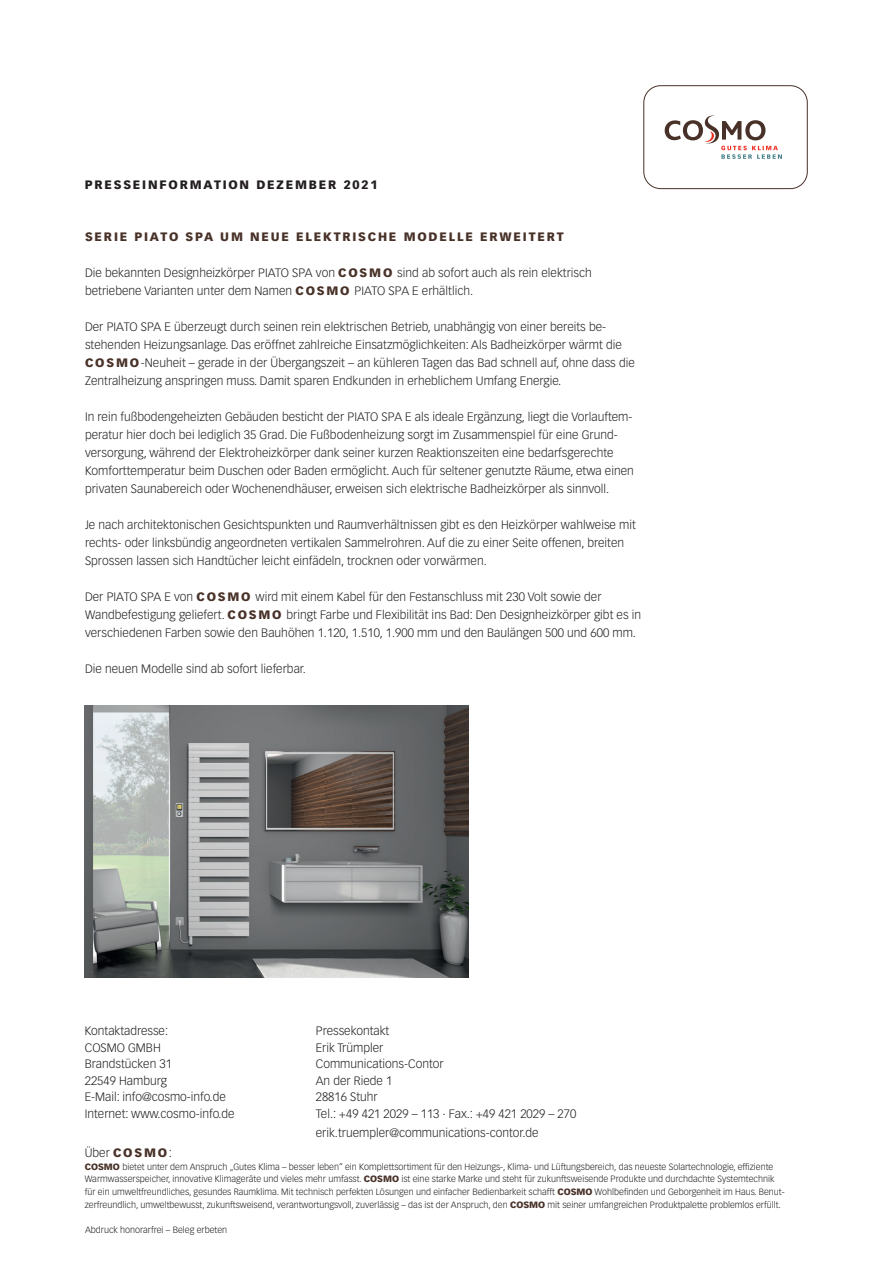
<style>
.page{position:relative;width:893px;height:1263px;background:#fff}
.page>*{position:absolute;margin:0;border:0;box-sizing:border-box;transform-origin:0 0}
.t1{font:300 12px/18px "Vectora LH";color:#231f20}
.t2{font:900 12px "Vectora LH";letter-spacing:.15em;color:#483128}
.t3{font:900 12px "Vectora LH";letter-spacing:.15em;color:#231f20}
.t4{font:300 9px/12.8px "Vectora LH";color:#231f20}
.s1{font-weight:900;color:#483128}
.s2{font-family:"Akko Pro"}
</style>
<div class="page">
<div style="left:644px;top:85px;width:163px;height:104px;border:1px solid #483128;border-radius:17px"></div>
<svg style="left:665px;top:115px;width:117px;height:44px"></svg>
<img style="left:85px;top:706px;width:384px;height:271px">
<p class="t3" style="left:85px;top:177px;width:294px">PRESSEINFORMATION DEZEMBER 2021</p>
<p class="t2" style="left:85px;top:230px;width:480px">SERIE PIATO SPA UM NEUE ELEKTRISCHE MODELLE ERWEITERT</p>
<p class="t1" style="left:85px;top:264px;width:508px">Die bekannten Designheizkörper PIATO SPA von <span class="s1">COSMO</span> sind ab sofort auch als rein elektrisch betriebene Varianten unter dem Namen <span class="s1">COSMO</span> PIATO SPA E erhältlich.</p>
<p class="t1" style="left:85px;top:318px;width:551px">Der PIATO SPA E überzeugt durch seinen rein elektrischen Betrieb, unabhängig von einer bereits be&shy;stehenden Heizungsanlage. Das eröffnet zahlreiche Einsatzmöglichkeiten: Als Badheizkörper wärmt die <span class="s1">COSMO</span>-Neuheit – gerade in der Übergangszeit – an kühleren Tagen das Bad schnell auf, ohne dass die Zentralheizung anspringen muss. Damit sparen Endkunden in erheblichem Umfang Energie.</p>
<p class="t1" style="left:85px;top:408px;width:550px">In rein fußbodengeheizten Gebäuden besticht der PIATO SPA E als ideale Ergänzung, liegt die Vorlauftem&shy;peratur hier doch bei lediglich 35 Grad. Die Fußbodenheizung sorgt im Zusammenspiel für eine Grund&shy;versorgung, während der Elektroheizkörper dank seiner kurzen Reaktionszeiten eine bedarfsgerechte Komforttemperatur beim Duschen oder Baden ermöglicht. Auch für seltener genutzte Räume, etwa einen privaten Saunabereich oder Wochenendhäuser, erweisen sich elektrische Badheizkörper als sinnvoll.</p>
<p class="t1" style="left:85px;top:516px;width:552px">Je nach architektonischen Gesichtspunkten und Raumverhältnissen gibt es den Heizkörper wahlweise mit rechts- oder linksbündig angeordneten vertikalen Sammelrohren. Auf die zu einer Seite offenen, breiten<br>Sprossen lassen sich Handtücher leicht einfädeln, trocknen oder vorwärmen.</p>
<p class="t1" style="left:85px;top:588px;width:558px">Der PIATO SPA E von <span class="s1">COSMO</span> wird mit einem Kabel für den Festanschluss mit 230 Volt sowie der<br>Wandbefestigung geliefert. <span class="s1">COSMO</span> bringt Farbe und Flexibilität ins Bad: Den Designheizkörper gibt es in verschiedenen Farben sowie den Bauhöhen 1.120, 1.510, 1.900 mm und den Baulängen 500 und 600 mm.</p>
<p class="t1" style="left:85px;top:660px;width:222px">Die neuen Modelle sind ab sofort lieferbar.</p>
<p class="t1" style="left:85px;top:1022px;width:85px">Kontaktadresse:</p>
<p class="t1" style="left:316px;top:1022px;width:75px">Pressekontakt</p>
<p class="t1" style="left:85px;top:1039px;width:78px">COSMO GMBH</p>
<p class="t1" style="left:316px;top:1039px;width:69px">Erik Trümpler</p>
<p class="t1" style="left:85px;top:1055px;width:89px">Brandstücken 31</p>
<p class="t1" style="left:316px;top:1055px;width:129px">Communications-Contor</p>
<p class="t1" style="left:85px;top:1072px;width:84px">22549 Hamburg</p>
<p class="t1" style="left:316px;top:1072px;width:78px">An der Riede 1</p>
<p class="t1" style="left:85px;top:1088px;width:143px">E-Mail: info@cosmo-info.de</p>
<p class="t1" style="left:316px;top:1088px;width:63px">28816 Stuhr</p>
<p class="t1" style="left:85px;top:1105px;width:151px">Internet: www.cosmo-info.de</p>
<p class="t1" style="left:316px;top:1104px;width:262px;line-height:19.5px">Tel.: +49 421 2029 – 113 <span class="s2">·</span> Fax.: +49 421 2029 – 270 erik.truempler@communications-contor.de</p>
<p class="t1" style="left:85px;top:1144px;width:89px">Über <span class="s1">COSMO</span>:</p>
<p class="t4" style="left:85px;top:1160px;width:701px"><span class="s1">COSMO</span> bietet unter dem Anspruch „Gutes Klima – besser leben“ ein Komplettsortiment für den Heizungs-, Klima- und Lüftungsbereich, das neueste Solartechnologie, effiziente Warmwasserspeicher, innovative Klimageräte und vieles mehr umfasst. <span class="s1">COSMO</span> ist eine starke Marke und steht für zukunftsweisende Produkte und durchdachte Systemtechnik für ein umweltfreundliches, gesundes Raumklima. Mit technisch perfekten Lösungen und einfacher Bedienbarkeit schafft <span class="s1">COSMO</span> Wohlbefinden und Geborgenheit im Haus. Benut&shy;zerfreundlich, umweltbewusst, zukunftsweisend, verantwortungsvoll, zuverlässig – das ist der Anspruch, den <span class="s1">COSMO</span> mit seiner umfangreichen Produktpalette problemlos erfüllt.</p>
<p class="t4" style="left:85px;top:1223px;width:144px">Abdruck honorarfrei – Beleg erbeten</p>
</div>
